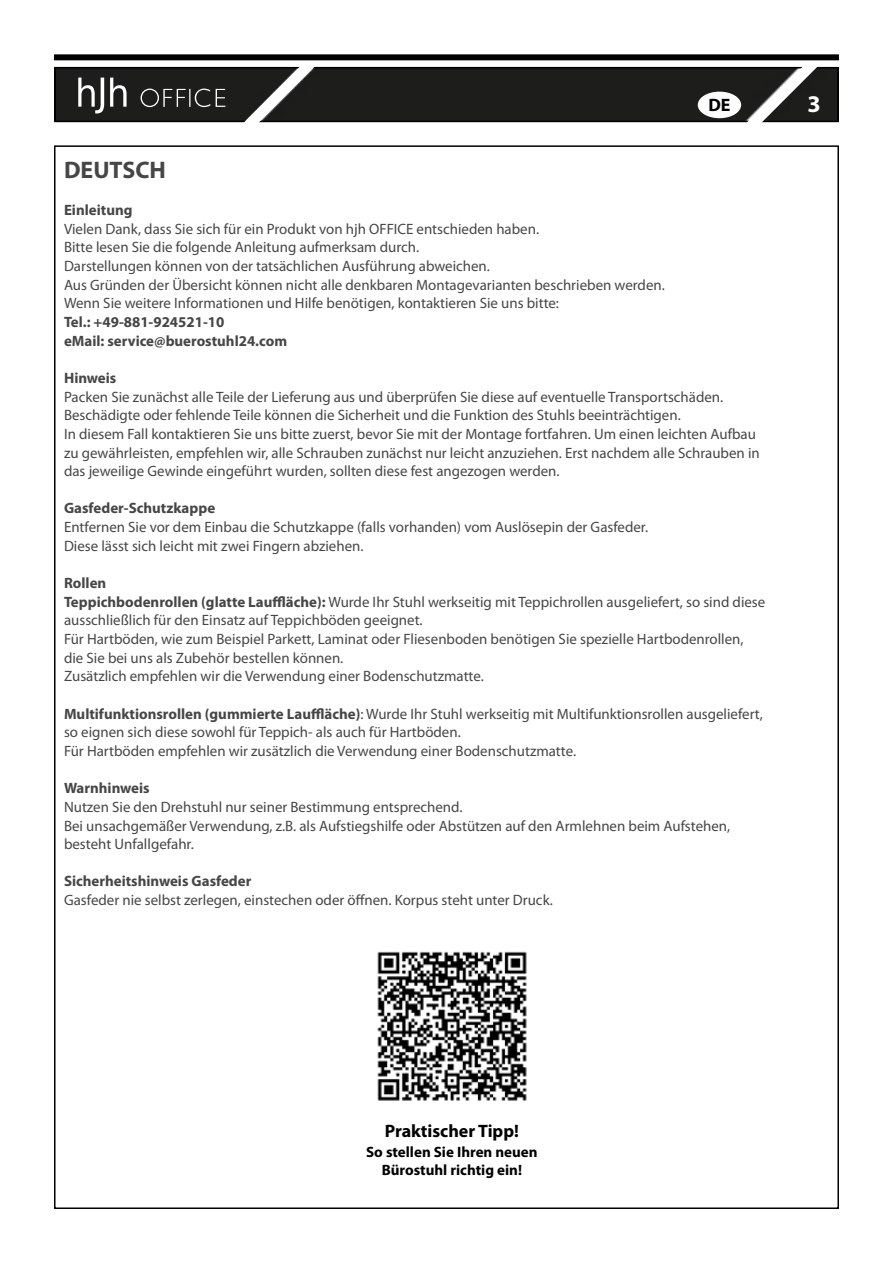
<style>
.page{position:relative;width:893px;height:1263px;background:#fff}
.page>*{position:absolute;margin:0;border:0;box-sizing:border-box;transform-origin:0 0}
.t1{font:700 24px "Myriad Pro";color:#464646}
.t2{font:700 24px "Myriad Pro";color:#fff}
.t3{font:700 18px "Myriad Pro";color:#000}
.t4{font:15px/18.6px "Myriad Pro";color:#464646}
.t5{font:700 15px/18.6px "Myriad Pro";color:#464646}
.t6{font:700 15px/18px "Myriad Pro";color:#000;text-align:center}
.s1{font-weight:700}
</style>
<div class="page">
<div style="left:57px;top:70px;width:663px;height:49px;background:#1d1d1b"></div>
<div style="left:54px;top:67px;width:785px;height:55px;border:2px solid #000"></div>
<svg style="left:720px;top:60px;width:119px;height:97px"></svg>
<div style="left:54px;top:54px;width:785px;height:6px;background:#000"></div>
<div style="left:698px;top:92px;width:42px;height:25px;background:#fff;border-radius:50%"></div>
<div style="left:698px;top:92px;width:43px;height:26px;border:2px solid #fff;border-radius:50%"></div>
<img style="left:377px;top:951px;width:150px;height:150px">
<svg style="left:78px;top:78px;width:26px;height:35px"></svg>
<svg style="left:110px;top:78px;width:17px;height:29px"></svg>
<svg style="left:141px;top:54px;width:206px;height:93px"></svg>
<p class="t3" style="left:708px;top:93px;width:24px">DE</p>
<h1 class="t2" style="left:807px;top:88px;width:15px">3</h1>
<h1 class="t1" style="left:64px;top:154px;width:103px">DEUTSCH</h1>
<p class="t5" style="left:64px;top:200px;width:70px">Einleitung</p>
<p class="t4" style="left:64px;top:219px;width:602px">Vielen Dank, dass Sie sich für ein Produkt von hjh OFFICE entschieden haben.<br>Bitte lesen Sie die folgende Anleitung aufmerksam durch.<br>Darstellungen können von der tatsächlichen Ausführung abweichen.<br>Aus Gründen der Übersicht können nicht alle denkbaren Montagevarianten beschrieben werden.<br>Wenn Sie weitere Informationen und Hilfe benötigen, kontaktieren Sie uns bitte:</p>
<p class="t5" style="left:64px;top:312px;width:225px">Tel.: +49-881-924521-10<br>eMail: service@buerostuhl24.com</p>
<p class="t5" style="left:64px;top:368px;width:54px">Hinweis</p>
<p class="t4" style="left:64px;top:387px;width:697px">Packen Sie zunächst alle Teile der Lieferung aus und überprüfen Sie diese auf eventuelle Transportschäden.<br>Beschädigte oder fehlende Teile können die Sicherheit und die Funktion des Stuhls beeinträchtigen.<br>In diesem Fall kontaktieren Sie uns bitte zuerst, bevor Sie mit der Montage fortfahren. Um einen leichten Aufbau zu gewährleisten, empfehlen wir, alle Schrauben zunächst nur leicht anzuziehen. Erst nachdem alle Schrauben in das jeweilige Gewinde eingeführt wurden, sollten diese fest angezogen werden.</p>
<p class="t5" style="left:64px;top:499px;width:153px">Gasfeder-Schutzkappe</p>
<p class="t4" style="left:64px;top:517px;width:586px">Entfernen Sie vor dem Einbau die Schutzkappe (falls vorhanden) vom Auslösepin der Gasfeder.<br>Diese lässt sich leicht mit zwei Fingern abziehen.</p>
<p class="t4" style="left:64px;top:573px;width:703px"><span class="s1">Rollen<br>Teppichbodenrollen (glatte Lauffläche):</span> Wurde Ihr Stuhl werkseitig mit Teppichrollen ausgeliefert, so sind diese ausschließlich für den Einsatz auf Teppichböden geeignet.<br>Für Hartböden, wie zum Beispiel Parkett, Laminat oder Fliesenboden benötigen Sie spezielle Hartbodenrollen, die Sie bei uns als Zubehör bestellen können.<br>Zusätzlich empfehlen wir die Verwendung einer Bodenschutzmatte.</p>
<p class="t4" style="left:64px;top:704px;width:700px"><span class="s1">Multifunktionsrollen (gummierte Lauffläche)</span>: Wurde Ihr Stuhl werkseitig mit Multifunktionsrollen ausgeliefert, so eignen sich diese sowohl für Teppich- als auch für Hartböden.<br>Für Hartböden empfehlen wir zusätzlich die Verwendung einer Bodenschutzmatte.</p>
<p class="t5" style="left:64px;top:778px;width:87px">Warnhinweis</p>
<p class="t4" style="left:64px;top:797px;width:668px">Nutzen Sie den Drehstuhl nur seiner Bestimmung entsprechend.<br>Bei unsachgemäßer Verwendung, z.B. als Aufstiegshilfe oder Abstützen auf den Armlehnen beim Aufstehen, besteht Unfallgefahr.</p>
<p class="t5" style="left:64px;top:872px;width:189px">Sicherheitshinweis Gasfeder</p>
<p class="t4" style="left:64px;top:890px;width:490px">Gasfeder nie selbst zerlegen, einstechen oder öffnen. Korpus steht unter Druck.</p>
<p class="t3" style="left:385px;top:1119px;width:136px">Praktischer Tipp!</p>
<p class="t6" style="left:366px;top:1142px;width:173px">So stellen Sie Ihren neuen<br>Bürostuhl richtig ein!</p>
</div>
